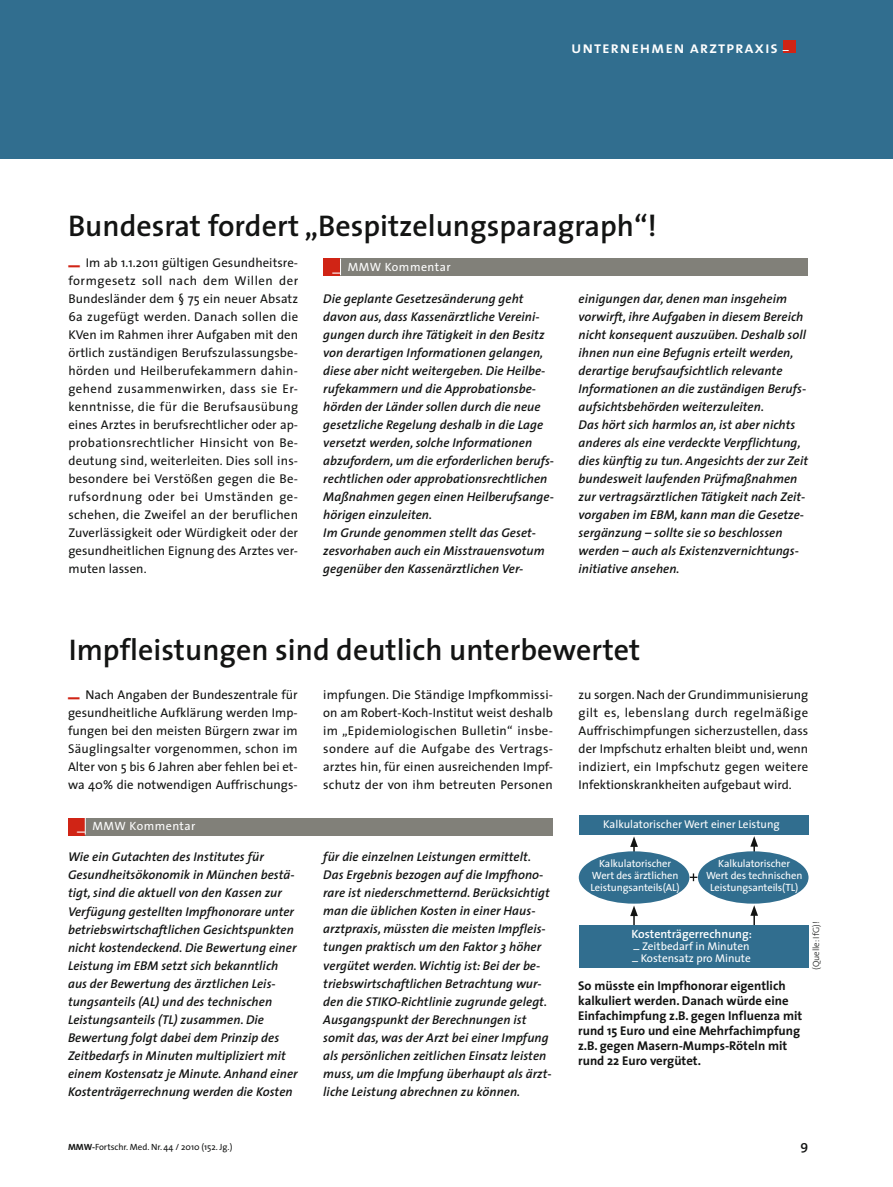
<style>
.page{position:relative;width:893px;height:1187px;background:#fff}
.page>*{position:absolute;margin:0;border:0;box-sizing:border-box;transform-origin:0 0}
.t1{font:600 30px "The Sans";color:#131413}
.t2{font:16.5px "The Sans Semi Bold Caps";letter-spacing:.05em;color:#fff}
.t3{font:600 13.5px "The Sans";color:#131413}
.t4{font:italic 600 12.75px/18px "The Sans";letter-spacing:.005em;color:#131413}
.t5{font:12.75px/18px "The Sans";letter-spacing:.005em;color:#131413;text-align:justify}
.t6{font:700 12.75px/15px "The Sans";color:#131413}
.t7{font:12px "The Sans";letter-spacing:.04em;color:#fff}
.t8{font:600 12px "The Sans";color:#fff}
.t9{font:11.25px/12px "The Sans";color:#fff}
.t10{font:10.5px/12px "The Sans";letter-spacing:-.01em;color:#fff;text-align:center}
.t11{font:9px "The Sans";color:#131413}
.t12{font:300 9px "The Sans";color:#131413}
.s1{font-family:"The Sans";font-size:12px}
.s2{font-weight:900;color:#d02415}
.s3{font-size:13.5px}
.s4{font-weight:700}
</style>
<div class="page">
<div style="left:0;top:0;width:892px;height:159px;background:#316e8f"></div>
<div style="left:323px;top:259px;width:17px;height:17px;background:#d02415"></div>
<div style="left:340px;top:259px;width:468px;height:17px;background:#818079"></div>
<svg style="left:340px;top:259px;width:1px;height:16px"></svg>
<hr style="left:753px;top:844px;width:2px;height:25px;background:#131413">
<svg style="left:750px;top:836px;width:8px;height:10px"></svg>
<svg style="left:630px;top:836px;width:8px;height:15px"></svg>
<div style="left:578px;top:815px;width:230px;height:19px;background:#316e8f"></div>
<div style="left:578px;top:851px;width:111px;height:52px;background:#316e8f;border-radius:50%"></div>
<div style="left:698px;top:851px;width:110px;height:52px;background:#316e8f;border-radius:50%"></div>
<hr style="left:753px;top:913px;width:2px;height:25px;background:#131413">
<svg style="left:750px;top:905px;width:8px;height:10px"></svg>
<svg style="left:630px;top:905px;width:8px;height:20px"></svg>
<div style="left:578px;top:925px;width:230px;height:43px;background:#316e8f"></div>
<svg style="left:689px;top:873px;width:8px;height:8px"></svg>
<div style="left:68px;top:818px;width:17px;height:17px;background:#d02415"></div>
<div style="left:85px;top:818px;width:468px;height:17px;background:#818079"></div>
<svg style="left:85px;top:818px;width:1px;height:16px"></svg>
<div style="left:782px;top:40px;width:13px;height:13px;background:#d02415"></div>
<p class="t2" style="left:571px;top:38px;width:219px">unternehmen arztpraxis <span class="s1">–</span></p>
<h1 class="t1" style="left:68px;top:214px;width:590px">Bundesrat fordert „Bespitzelungsparagraph“!</h1>
<p class="t5" style="left:68px;top:255px;width:231px"><span class="s2">–</span> Im ab 1.1.2011 gültigen Gesundheitsre&shy;formgesetz soll nach dem Willen der Bundesländer dem § 75 ein neuer Absatz 6a zugefügt werden. Danach sollen die KVen im Rahmen ihrer Aufgaben mit den örtlich zuständigen Berufszulassungsbe&shy;hörden und Heilberufekammern dahin&shy;gehend zusammenwirken, dass sie Er&shy;kenntnisse, die für die Berufsausübung eines Arztes in berufsrechtlicher oder ap&shy;probationsrechtlicher Hinsicht von Be&shy;deutung sind, weiterleiten. Dies soll ins&shy;besondere bei Verstößen gegen die Be&shy;rufsordnung oder bei Umständen ge&shy;schehen, die Zweifel an der beruflichen Zuverlässigkeit oder Würdigkeit oder der gesundheitlichen Eignung des Arztes ver&shy;muten lassen.</p>
<p class="t7" style="left:332px;top:262px;width:120px"><span class="s3">–</span> MMW Kommentar</p>
<p class="t4" style="left:323px;top:291px;width:232px">Die geplante Gesetzesänderung geht davon aus, dass Kassenärztliche Vereini&shy;gungen durch ihre Tätigkeit in den Besitz von derartigen Informationen gelangen, diese aber nicht weitergeben. Die Heilbe&shy;rufekammern und die Approbationsbe&shy;hörden der Länder sollen durch die neue gesetzliche Regelung deshalb in die Lage versetzt werden, solche Informationen abzufordern, um die erforderlichen berufs&shy;rechtlichen oder approbationsrechtlichen Maßnahmen gegen einen Heilberufsange&shy;hörigen einzuleiten.<br>Im Grunde genommen stellt das Geset&shy;zesvorhaben auch ein Misstrauensvotum gegenüber den Kassenärztlichen Ver-</p>
<p class="t4" style="left:578px;top:291px;width:231px">einigungen dar, denen man insgeheim vorwirft, ihre Aufgaben in diesem Bereich nicht konsequent auszuüben. Deshalb soll ihnen nun eine Befugnis erteilt werden, derartige berufsaufsichtlich relevante Informationen an die zuständigen Berufs&shy;aufsichtsbehörden weiterzuleiten.<br>Das hört sich harmlos an, ist aber nichts anderes als eine verdeckte Verpflichtung, dies künftig zu tun. Angesichts der zur Zeit bundesweit laufenden Prüfmaßnahmen zur vertragsärztlichen Tätigkeit nach Zeit&shy;vorgaben im EBM, kann man die Gesetze&shy;sergänzung – sollte sie so beschlossen werden – auch als Existenzvernichtungs&shy;initiative ansehen.</p>
<h1 class="t1" style="left:69px;top:638px;width:573px">Impfleistungen sind deutlich unterbewertet</h1>
<p class="t5" style="left:323px;top:687px;width:231px">impfungen. Die Ständige Impfkommissi&shy;on am Robert-Koch-Institut weist deshalb im „Epidemiologischen Bulletin“ insbe&shy;sondere auf die Aufgabe des Vertrags&shy;arztes hin, für einen ausreichenden Impf&shy;schutz der von ihm betreuten Personen</p>
<p class="t5" style="left:578px;top:687px;width:231px">zu sorgen. Nach der Grundimmunisierung gilt es, lebenslang durch regelmäßige Auffrischimpfungen sicherzustellen, dass der Impfschutz erhalten bleibt und, wenn indiziert, ein Impfschutz gegen weitere Infektionskrankheiten aufgebaut wird.</p>
<p class="t5" style="left:68px;top:687px;width:231px"><span class="s2">–</span> Nach Angaben der Bundeszentrale für gesundheitliche Aufklärung werden Imp&shy;fungen bei den meisten Bürgern zwar im Säuglingsalter vorgenommen, schon im Alter von 5 bis 6 Jahren aber fehlen bei et&shy;wa 40% die notwendigen Auffrischungs-</p>
<p class="t7" style="left:77px;top:821px;width:120px"><span class="s3">–</span> MMW Kommentar</p>
<p class="t4" style="left:68px;top:849px;width:231px">Wie ein Gutachten des Institutes für Gesundheitsökonomik in München bestä&shy;tigt, sind die aktuell von den Kassen zur Verfügung gestellten Impfhonorare unter betriebswirtschaftlichen Gesichtspunkten nicht kostendeckend. Die Bewertung einer Leistung im EBM setzt sich bekanntlich aus der Bewertung des ärztlichen Leis&shy;tungsanteils (AL) und des technischen Leistungsanteils (TL) zusammen. Die Bewertung folgt dabei dem Prinzip des Zeitbedarfs in Minuten multipliziert mit einem Kostensatz je Minute. Anhand einer Kostenträgerrechnung werden die Kosten</p>
<p class="t4" style="left:323px;top:849px;width:230px">für die einzelnen Leistungen ermittelt.<br>Das Ergebnis bezogen auf die Impfhono&shy;rare ist niederschmetternd. Berücksichtigt man die üblichen Kosten in einer Haus&shy;arztpraxis, müssten die meisten Impfleis&shy;tungen praktisch um den Faktor 3 höher vergütet werden. Wichtig ist: Bei der be&shy;triebswirtschaftlichen Betrachtung wur&shy;den die STIKO-Richtlinie zugrunde gelegt.<br>Ausgangspunkt der Berechnungen ist somit das, was der Arzt bei einer Impfung als persönlichen zeitlichen Einsatz leisten muss, um die Impfung überhaupt als ärzt&shy;liche Leistung abrechnen zu können.</p>
<p class="t9" style="left:603px;top:819px;width:178px">Kalkulatorischer Wert einer Leistung</p>
<p class="t10" style="left:590px;top:858px;width:90px">Kalkulatorischer<br>Wert des ärztlichen<br>Leistungsanteils(AL)</p>
<p class="t10" style="left:706px;top:858px;width:98px">Kalkulatorischer<br>Wert des technischen<br>Leistungsanteils(TL)</p>
<p class="t8" style="left:631px;top:929px;width:122px">Kostenträgerrechnung:</p>
<p class="t9" style="left:632px;top:941px;width:120px"><sup>_</sup> Zeitbedarf in Minuten <sup>_</sup> Kostensatz pro Minute</p>
<p class="t6" style="left:578px;top:979px;width:225px">So müsste ein Impfhonorar eigentlich kalkuliert werden. Danach würde eine Einfachimpfung z.B. gegen Influenza mit rund 15 Euro und eine Mehrfachimpfung z.B. gegen Masern-Mumps-Röteln mit rund 22 Euro vergütet.</p>
<p class="t12" style="left:812px;top:970px;width:50px;rotate:-90deg">(Quelle: IfG)!</p>
<p class="t11" style="left:68px;top:1143px;width:166px"><span class="s4">MMW-</span>Fortschr. Med. Nr. 44 / 2010 (152. Jg.)</p>
<p class="t3" style="left:800px;top:1139px;width:9px">9</p>
</div>
